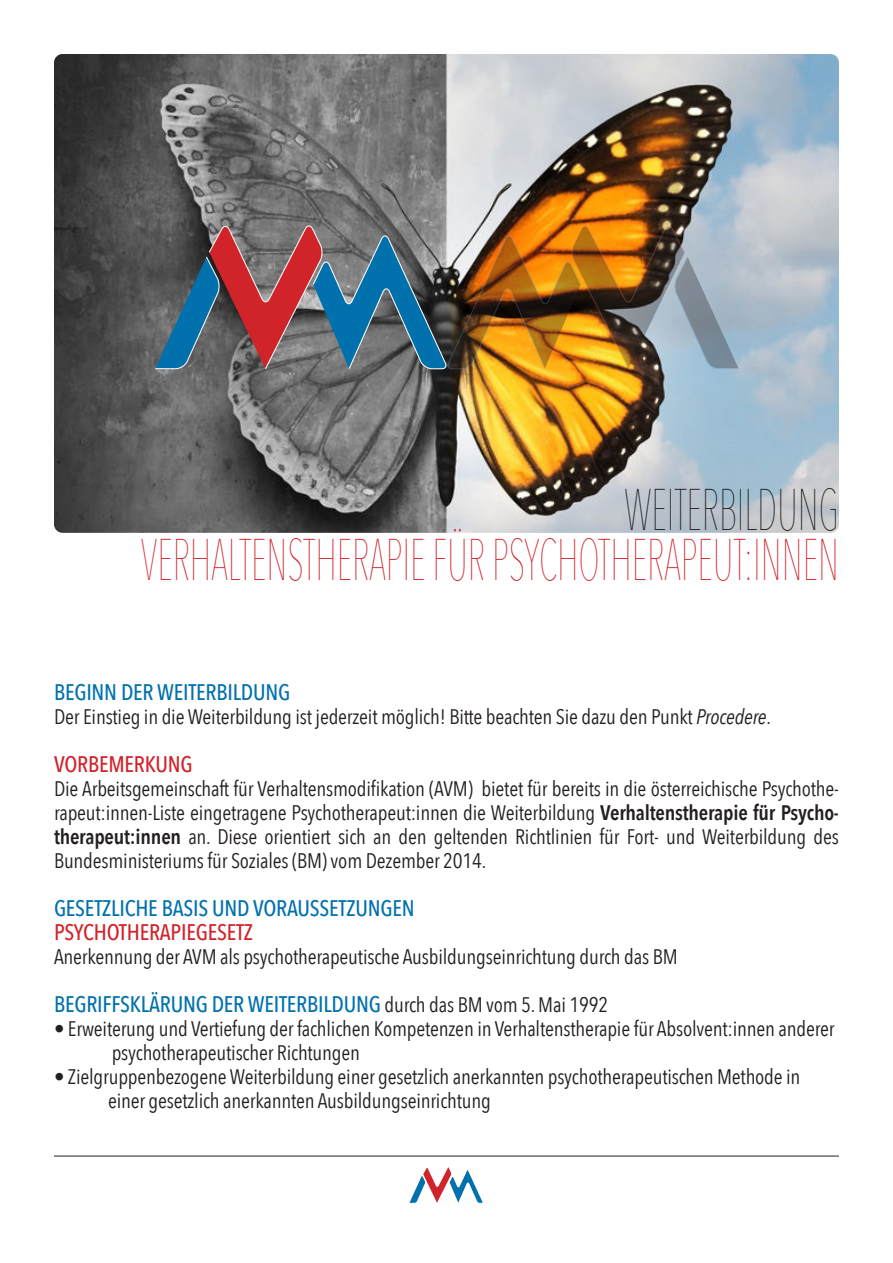
<style>
.page{position:relative;width:893px;height:1263px;background:#fff}
.page>*{position:absolute;margin:0;border:0;box-sizing:border-box;transform-origin:0 0}
.t1{font:200 58.5px "Avenir Next Condensed";color:#d2222a;scale:.67 1}
.t2{font:200 58.5px "Avenir Next Condensed";color:#231f20;scale:.67 1}
.t3{font:500 22.5px "Avenir Next Condensed";letter-spacing:-.01em;color:#0071ad}
.t4{font:500 22.5px "Avenir Next Condensed";letter-spacing:-.01em;color:#d2222a}
.t5{font:21px/24px "Avenir Next Condensed";letter-spacing:-.01em;color:#231f20;text-align:justify}
.s1{font-style:italic}
.s2{font-weight:600}
.s3{font-weight:400;font-size:21px;color:#231f20}
</style>
<div class="page">
<img style="left:54px;top:54px;width:785px;height:479px">
<svg style="left:409px;top:1167px;width:74px;height:37px"></svg>
<img style="left:154px;top:223px;width:586px;height:147px">
<hr style="left:54px;top:1156px;width:785px;height:1px;background:#231f20">
<p class="t2" style="left:624px;top:475px;width:322px">WEITERBILDUNG</p>
<p class="t1" style="left:141px;top:524px;width:1043px">VERHALTENSTHERAPIE FÜR PSYCHOTHERAPEUT:INNEN</p>
<p class="t3" style="left:54px;top:678px;width:238px">BEGINN DER WEITERBILDUNG</p>
<p class="t5" style="left:54px;top:703px;width:719px">Der Einstieg in die Weiterbildung ist jederzeit möglich! Bitte beachten Sie dazu den Punkt <span class="s1">Procedere</span>.</p>
<p class="t4" style="left:54px;top:750px;width:140px">VORBEMERKUNG</p>
<p class="t5" style="left:54px;top:775px;width:786px">Die Arbeitsgemeinschaft für Verhaltensmodifikation (AVM) bietet für bereits in die österreichische Psychothe&shy;rapeut:innen-Liste eingetragene Psychotherapeut:innen die Weiterbildung <span class="s2">Verhaltenstherapie für Psycho&shy;therapeut:innen</span> an. Diese orientiert sich an den geltenden Richtlinien für Fort- und Weiterbildung des Bundesministeriums für Soziales (BM) vom Dezember 2014.</p>
<p class="t3" style="left:54px;top:894px;width:362px">GESETZLICHE BASIS UND VORAUSSETZUNGEN</p>
<p class="t4" style="left:54px;top:918px;width:201px">PSYCHOTHERAPIEGESETZ</p>
<p class="t5" style="left:54px;top:943px;width:625px">Anerkennung der AVM als psychotherapeutische Ausbildungseinrichtung durch das BM</p>
<p class="t3" style="left:54px;top:990px;width:556px">BEGRIFFSKLÄRUNG DER WEITERBILDUNG <span class="s3">durch das BM vom 5. Mai 1992</span></p>
<p class="t5" style="left:54px;top:1015px;width:782px">• Erweiterung und Vertiefung der fachlichen Kompetenzen in Verhaltenstherapie für Absolvent:innen anderer</p>
<p class="t5" style="left:112px;top:1039px;width:250px">psychotherapeutischer Richtungen</p>
<p class="t5" style="left:54px;top:1063px;width:748px">• Zielgruppenbezogene Weiterbildung einer gesetzlich anerkannten psychotherapeutischen Methode in</p>
<p class="t5" style="left:108px;top:1087px;width:384px">einer gesetzlich anerkannten Ausbildungseinrichtung</p>
</div>
